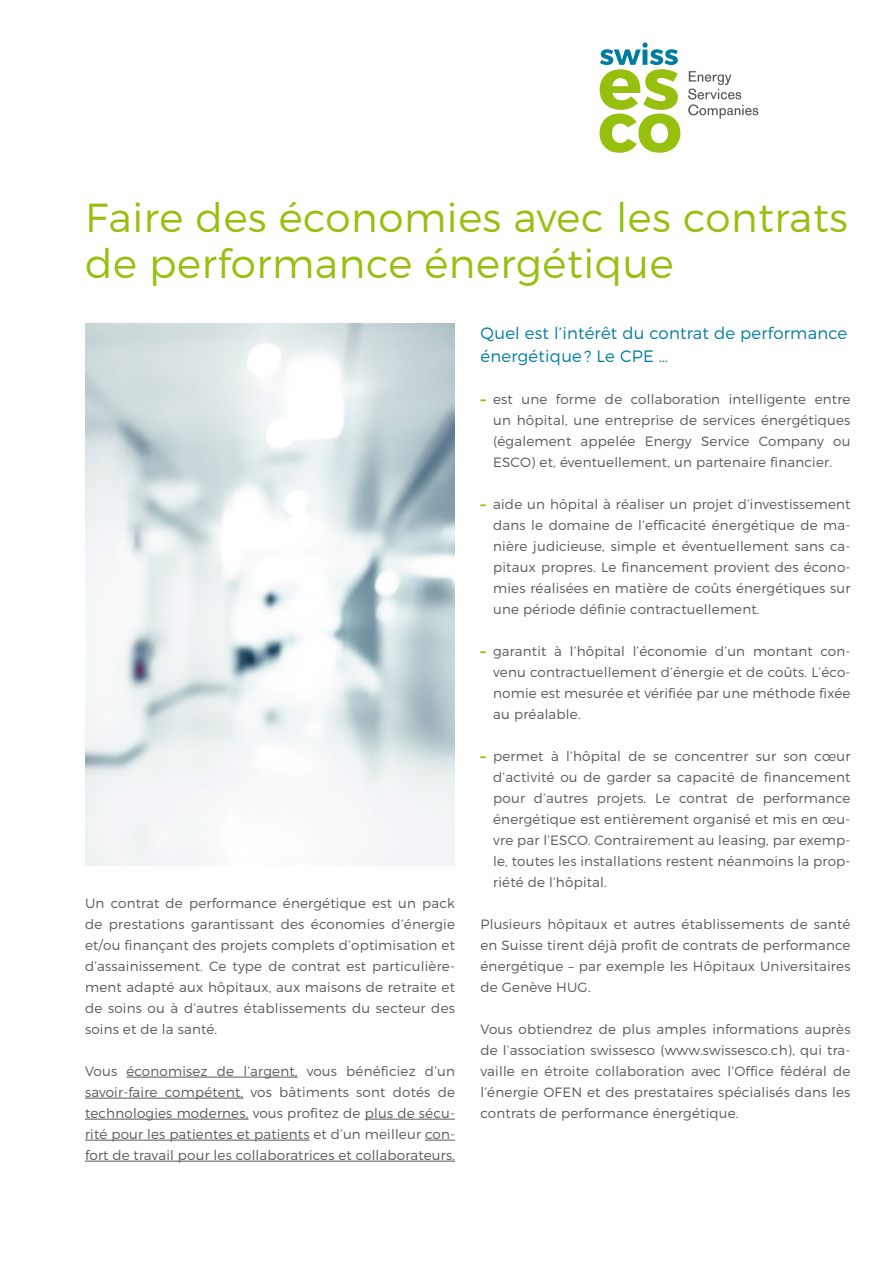
<style>
.page{position:relative;width:893px;height:1263px;background:#fff}
.page>*{position:absolute;margin:0;border:0;box-sizing:border-box;transform-origin:0 0}
.t1{font:300 40.5px/46.5px "Montserrat";letter-spacing:.015em;color:#97bf0d}
.t2{font:300 16.5px/22.5px "Montserrat";letter-spacing:.015em;color:#007ca0}
.t3{font:300 13.5px/21px "Montserrat";letter-spacing:.015em;color:#58585a;text-align:justify}
.s1{font-weight:800;color:#97bf0d}
</style>
<div class="page">
<hr style="left:126px;top:1077px;width:172px;height:1px;background:#58585a">
<hr style="left:85px;top:1098px;width:158px;height:1px;background:#58585a">
<hr style="left:85px;top:1119px;width:164px;height:1px;background:#58585a">
<hr style="left:365px;top:1119px;width:90px;height:1px;background:#58585a">
<hr style="left:85px;top:1140px;width:225px;height:1px;background:#58585a">
<hr style="left:425px;top:1140px;width:30px;height:1px;background:#58585a">
<hr style="left:85px;top:1161px;width:370px;height:1px;background:#58585a">
<svg style="left:600px;top:43px;width:80px;height:110px"></svg>
<svg style="left:688px;top:71px;width:70px;height:48px"></svg>
<img style="left:85px;top:323px;width:370px;height:543px">
<h1 class="t1" style="left:85px;top:194px;width:764px">Faire des économies avec les contrats de performance énergétique</h1>
<p class="t3" style="left:85px;top:892px;width:371px">Un contrat de performance énergétique est un pack de prestations garantissant des économies d’énergie et/ou finançant des projets complets d’optimisation et d’assainissement. Ce type de contrat est particulière&shy;ment adapté aux hôpitaux, aux maisons de retraite et de soins ou à d’autres établissements du secteur des soins et de la santé.</p>
<p class="t3" style="left:85px;top:1060px;width:371px">Vous économisez de l’argent, vous bénéficiez d’un savoir-faire compétent, vos bâtiments sont dotés de technologies modernes, vous profitez de plus de sécu&shy;rité pour les patientes et patients et d’un meilleur con&shy;fort de travail pour les collaboratrices et collaborateurs.</p>
<p class="t2" style="left:480px;top:322px;width:368px">Quel est l’intérêt du contrat de performance énergétique ? Le CPE …</p>
<p class="t3" style="left:493px;top:388px;width:359px;text-indent:-13px"><span class="s1">–</span> est une forme de collaboration intelligente entre un hôpital, une entreprise de services énergétiques (également appelée Energy Service Company ou ESCO) et, éventuellement, un partenaire financier.</p>
<p class="t3" style="left:493px;top:493px;width:359px;text-indent:-13px"><span class="s1">–</span> aide un hôpital à réaliser un projet d’investissement dans le domaine de l’efficacité énergétique de ma&shy;nière judicieuse, simple et éventuellement sans ca&shy;pitaux propres. Le financement provient des écono&shy;mies réalisées en matière de coûts énergétiques sur une période définie contractuellement.</p>
<p class="t3" style="left:493px;top:640px;width:359px;text-indent:-13px"><span class="s1">–</span> garantit à l’hôpital l’économie d’un montant con&shy;venu contractuellement d’énergie et de coûts. L’éco&shy;nomie est mesurée et vérifiée par une méthode fixée au préalable.</p>
<p class="t3" style="left:493px;top:745px;width:359px;text-indent:-13px"><span class="s1">–</span> permet à l’hôpital de se concentrer sur son cœur d’activité ou de garder sa capacité de financement pour d’autres projets. Le contrat de performance énergétique est entièrement organisé et mis en œu&shy;vre par l’ESCO. Contrairement au leasing, par exemp&shy;le, toutes les installations restent néanmoins la prop&shy;riété de l’hôpital.</p>
<p class="t3" style="left:480px;top:913px;width:371px">Plusieurs hôpitaux et autres établissements de santé en Suisse tirent déjà profit de contrats de performance énergétique – par exemple les Hôpitaux Universitaires de Genève HUG.</p>
<p class="t3" style="left:480px;top:1018px;width:371px">Vous obtiendrez de plus amples informations auprès de l’association swissesco (www.swissesco.ch), qui tra&shy;vaille en étroite collaboration avec l’Office fédéral de l’énergie OFEN et des prestataires spécialisés dans les contrats de performance énergétique.</p>
</div>
